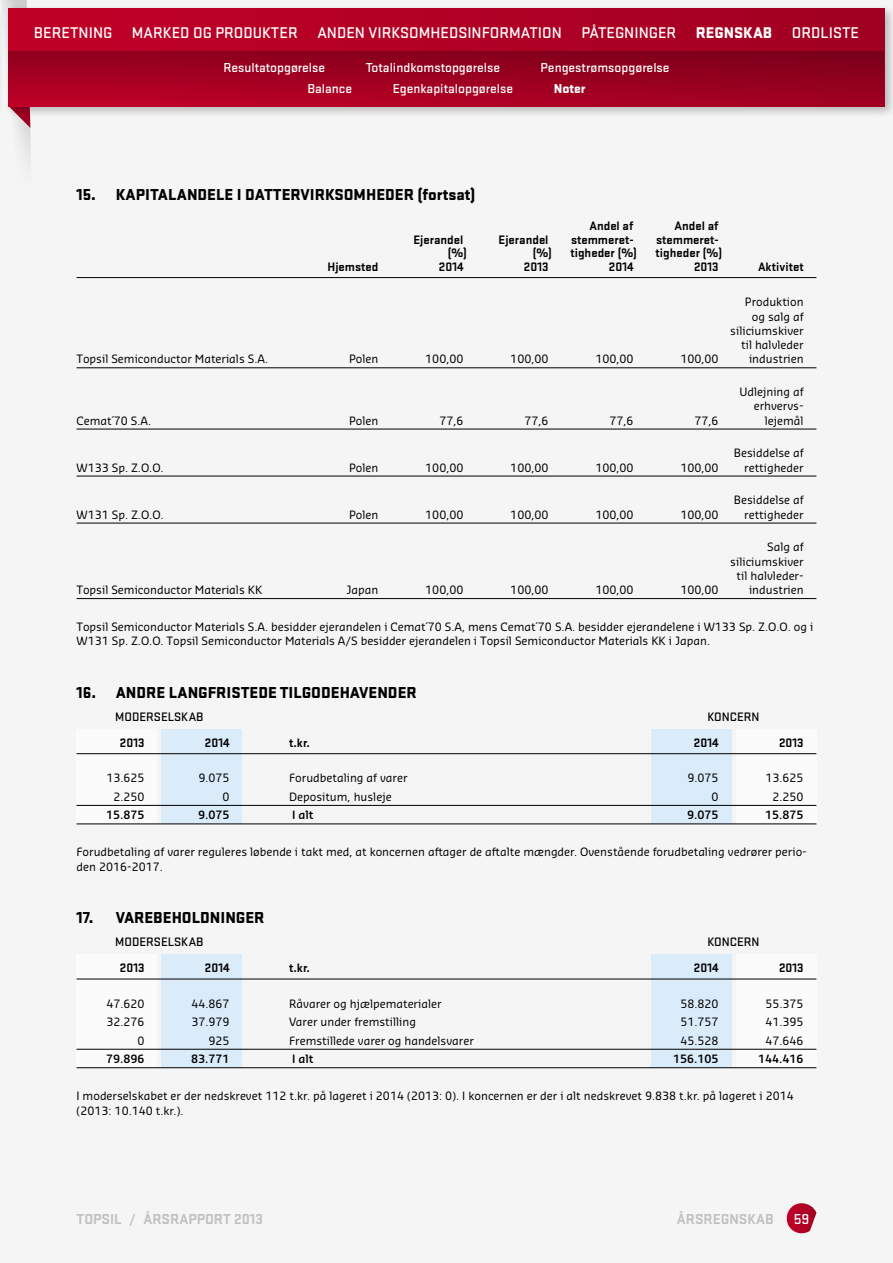
<style>
.page{position:relative;width:893px;height:1263px;background:#f5f5f5}
.page>*{position:absolute;margin:0;border:0;box-sizing:border-box;transform-origin:0 0}
.t1{font:900 16.5px "Stratum 2";color:#000}
.t2{font:500 16.2px "Stratum 2";color:#fff}
.t3{font:700 15px "Stratum 2";color:#c0c0c0}
.t4{font:500 15px "Stratum 2";color:#fff}
.t5{font:500 13.5px "Stratum 2";color:#fff}
.t6{font:900 13.5px "Stratum 2";color:#fff}
.t7{font:700 12.75px "Stratum 2";color:#000}
.t8{font:500 12.75px "Stratum 2";color:#000}
.t9{font:11.25px/14.2px "Sansa Soft Pro";color:#000;text-align:right}
.t10{font:600 11.25px "Sansa Soft Pro";color:#000}
.s1{font-weight:900}
</style>
<div class="page">
<div style="left:77px;top:729px;width:80px;height:95px;background:#fbfbfb"></div>
<div style="left:651px;top:729px;width:80px;height:95px;background:#daebfa"></div>
<div style="left:162px;top:729px;width:80px;height:95px;background:#daebfa"></div>
<div style="left:736px;top:729px;width:80px;height:95px;background:#fbfbfb"></div>
<div style="left:77px;top:955px;width:80px;height:113px;background:#fbfbfb"></div>
<div style="left:651px;top:955px;width:80px;height:113px;background:#daebfa"></div>
<div style="left:162px;top:955px;width:80px;height:113px;background:#daebfa"></div>
<div style="left:736px;top:955px;width:80px;height:113px;background:#fbfbfb"></div>
<hr style="left:77px;top:277px;width:739px;height:1px;background:#000">
<hr style="left:77px;top:367px;width:739px;height:1px;background:#000">
<hr style="left:77px;top:429px;width:739px;height:1px;background:#000">
<hr style="left:77px;top:476px;width:739px;height:1px;background:#000">
<hr style="left:77px;top:523px;width:739px;height:1px;background:#000">
<hr style="left:77px;top:598px;width:739px;height:1px;background:#000">
<hr style="left:77px;top:753px;width:739px;height:1px;background:#000">
<hr style="left:77px;top:805px;width:739px;height:1px;background:#000">
<hr style="left:77px;top:824px;width:739px;height:1px;background:#000">
<hr style="left:77px;top:979px;width:739px;height:1px;background:#000">
<hr style="left:77px;top:1049px;width:739px;height:1px;background:#000">
<hr style="left:77px;top:1067px;width:739px;height:1px;background:#000">
<svg style="left:787px;top:1203px;width:29px;height:30px"></svg>
<svg style="left:2px;top:0;width:29px;height:163px"></svg>
<hr style="left:0;top:5px;width:4px;height:114px;background:#f0f0f0">
<div style="left:5px;top:5px;width:888px;height:114px;background:#000;opacity:.25"></div>
<div style="left:9px;top:9px;width:875px;height:97px;background:linear-gradient(to right,#c10028,#a10022)"></div>
<div style="left:9px;top:51px;width:875px;height:51px;background:linear-gradient(to bottom,#85001b,#af0024)"></div>
<h2 class="t2" style="left:34px;top:22px;width:827px">BERETNING MARKED OG PRODUKTER ANDEN VIRKSOMHEDSINFORMATION PÅTEGNINGER <span class="s1">REGNSKAB</span> ORDLISTE</h2>
<p class="t5" style="left:223px;top:58px;width:115px">RESULTATOPGØRELSE T</p>
<p class="t5" style="left:372px;top:58px;width:142px">OTALINDKOMSTOPGØRELSE P</p>
<p class="t5" style="left:548px;top:58px;width:123px">ENGESTRØMSOPGØRELSE</p>
<p class="t5" style="left:307px;top:79px;width:58px">BALANCE E</p>
<p class="t5" style="left:400px;top:79px;width:115px">GENKAPITALOPGØRELSE</p>
<p class="t6" style="left:554px;top:79px;width:33px">NOTER</p>
<h1 class="t1" style="left:77px;top:182px;width:400px">15. KAPITALANDELE I DATTERVIRKSOMHEDER (FORTSAT)</h1>
<p class="t7" style="left:549px;top:217px;width:11px">A</p>
<p class="t7" style="left:597px;top:217px;width:62px">ndel af A</p>
<p class="t7" style="left:682px;top:217px;width:38px">ndel af</p>
<p class="t7" style="left:378px;top:231px;width:15px">E</p>
<p class="t7" style="left:420px;top:231px;width:65px">jerandel E</p>
<p class="t7" style="left:505px;top:231px;width:45px">jerandel</p>
<p class="t7" style="left:571px;top:231px;width:64px">stemmeret-</p>
<p class="t7" style="left:656px;top:231px;width:64px">stemmeret-</p>
<p class="t7" style="left:448px;top:244px;width:21px">(%)</p>
<p class="t7" style="left:533px;top:244px;width:21px">(%)</p>
<p class="t7" style="left:570px;top:244px;width:68px">tigheder (%)</p>
<p class="t7" style="left:655px;top:244px;width:68px">tigheder (%)</p>
<p class="t7" style="left:327px;top:258px;width:52px">Hjemsted</p>
<p class="t7" style="left:439px;top:258px;width:26px">2014</p>
<p class="t7" style="left:524px;top:258px;width:26px">2013</p>
<p class="t7" style="left:609px;top:258px;width:26px">2014</p>
<p class="t7" style="left:694px;top:258px;width:49px">2013 A</p>
<p class="t7" style="left:766px;top:258px;width:40px">ktivitet</p>
<p class="t9" style="left:730px;top:295px;width:75px">Produktion og salg af siliciumskiver til halvleder</p>
<p class="t9" style="left:77px;top:352px;width:193px">Topsil Semiconductor Materials S.A.</p>
<p class="t9" style="left:349px;top:352px;width:31px">Polen</p>
<p class="t9" style="left:425px;top:352px;width:40px">100,00</p>
<p class="t9" style="left:510px;top:352px;width:40px">100,00</p>
<p class="t9" style="left:595px;top:352px;width:40px">100,00</p>
<p class="t9" style="left:680px;top:352px;width:40px">100,00</p>
<p class="t9" style="left:749px;top:352px;width:56px">industrien</p>
<p class="t9" style="left:739px;top:384px;width:66px">Udlejning af erhvervs-</p>
<p class="t9" style="left:77px;top:413px;width:76px">Cemat´70 S.A.</p>
<p class="t9" style="left:349px;top:413px;width:31px">Polen</p>
<p class="t9" style="left:439px;top:413px;width:26px">77,6</p>
<p class="t9" style="left:524px;top:413px;width:26px">77,6</p>
<p class="t9" style="left:609px;top:413px;width:26px">77,6</p>
<p class="t9" style="left:694px;top:413px;width:26px">77,6</p>
<p class="t9" style="left:765px;top:413px;width:40px">lejemål</p>
<p class="t9" style="left:734px;top:446px;width:71px">Besiddelse af</p>
<p class="t9" style="left:77px;top:460px;width:89px">W133 Sp. Z.O.O.</p>
<p class="t9" style="left:349px;top:460px;width:31px">Polen</p>
<p class="t9" style="left:425px;top:460px;width:40px">100,00</p>
<p class="t9" style="left:510px;top:460px;width:40px">100,00</p>
<p class="t9" style="left:595px;top:460px;width:40px">100,00</p>
<p class="t9" style="left:680px;top:460px;width:40px">100,00</p>
<p class="t9" style="left:744px;top:460px;width:61px">rettigheder</p>
<p class="t9" style="left:734px;top:493px;width:71px">Besiddelse af</p>
<p class="t9" style="left:77px;top:507px;width:89px">W131 Sp. Z.O.O.</p>
<p class="t9" style="left:349px;top:507px;width:31px">Polen</p>
<p class="t9" style="left:425px;top:507px;width:40px">100,00</p>
<p class="t9" style="left:510px;top:507px;width:40px">100,00</p>
<p class="t9" style="left:595px;top:507px;width:40px">100,00</p>
<p class="t9" style="left:680px;top:507px;width:40px">100,00</p>
<p class="t9" style="left:744px;top:507px;width:61px">rettigheder</p>
<p class="t9" style="left:730px;top:540px;width:75px">Salg af siliciumskiver til halvleder-</p>
<p class="t9" style="left:77px;top:582px;width:187px">Topsil Semiconductor Materials KK</p>
<p class="t9" style="left:347px;top:582px;width:33px">Japan</p>
<p class="t9" style="left:425px;top:582px;width:40px">100,00</p>
<p class="t9" style="left:510px;top:582px;width:40px">100,00</p>
<p class="t9" style="left:595px;top:582px;width:40px">100,00</p>
<p class="t9" style="left:680px;top:582px;width:40px">100,00</p>
<p class="t9" style="left:749px;top:582px;width:56px">industrien</p>
<p class="t9" style="left:77px;top:619px;width:738px;text-align:left">Topsil Semiconductor Materials S.A. besidder ejerandelen i Cemat´70 S.A, mens Cemat´70 S.A. besidder ejerandelene i W133 Sp. Z.O.O. og i<br>W131 Sp. Z.O.O. Topsil Semiconductor Materials A/S besidder ejerandelen i Topsil Semiconductor Materials KK i Japan.</p>
<h1 class="t1" style="left:77px;top:680px;width:342px">16. ANDRE LANGFRISTEDE TILGODEHAVENDER</h1>
<p class="t8" style="left:115px;top:708px;width:105px">MODERSELSKABK</p>
<p class="t8" style="left:714px;top:708px;width:47px">ONCERN</p>
<p class="t7" style="left:120px;top:734px;width:26px">2013</p>
<p class="t7" style="left:205px;top:734px;width:26px">2014</p>
<p class="t7" style="left:289px;top:734px;width:22px">t.kr.</p>
<p class="t7" style="left:694px;top:734px;width:26px">2014</p>
<p class="t7" style="left:779px;top:734px;width:26px">2013</p>
<p class="t9" style="left:106px;top:771px;width:40px">13.625</p>
<p class="t9" style="left:198px;top:771px;width:33px">9.075</p>
<p class="t9" style="left:289px;top:771px;width:120px">Forudbetaling af varer</p>
<p class="t9" style="left:687px;top:771px;width:33px">9.075</p>
<p class="t9" style="left:765px;top:771px;width:40px">13.625</p>
<p class="t9" style="left:113px;top:789px;width:33px">2.250</p>
<p class="t9" style="left:223px;top:789px;width:9px">0</p>
<p class="t9" style="left:289px;top:789px;width:104px">Depositum, husleje</p>
<p class="t9" style="left:712px;top:789px;width:9px">0</p>
<p class="t9" style="left:772px;top:789px;width:33px">2.250</p>
<p class="t10" style="left:106px;top:808px;width:40px">15.875</p>
<p class="t10" style="left:198px;top:808px;width:33px">9.075</p>
<p class="t10" style="left:292px;top:808px;width:23px">I alt</p>
<p class="t10" style="left:687px;top:808px;width:33px">9.075</p>
<p class="t10" style="left:765px;top:808px;width:40px">15.875</p>
<p class="t9" style="left:77px;top:845px;width:732px;text-align:left">Forudbetaling af varer reguleres løbende i takt med, at koncernen aftager de aftalte mængder. Ovenstående forudbetaling vedrører perio&shy;den 2016-2017.</p>
<h1 class="t1" style="left:77px;top:906px;width:189px">17. VAREBEHOLDNINGER</h1>
<p class="t8" style="left:115px;top:933px;width:105px">MODERSELSKABK</p>
<p class="t8" style="left:714px;top:933px;width:47px">ONCERN</p>
<p class="t7" style="left:120px;top:959px;width:26px">2013</p>
<p class="t7" style="left:205px;top:959px;width:26px">2014</p>
<p class="t7" style="left:289px;top:959px;width:22px">t.kr.</p>
<p class="t7" style="left:694px;top:959px;width:26px">2014</p>
<p class="t7" style="left:779px;top:959px;width:26px">2013</p>
<p class="t9" style="left:106px;top:996px;width:40px">47.620</p>
<p class="t9" style="left:191px;top:996px;width:40px">44.867</p>
<p class="t9" style="left:289px;top:996px;width:154px">Råvarer og hjælpematerialer</p>
<p class="t9" style="left:680px;top:996px;width:40px">58.820</p>
<p class="t9" style="left:765px;top:996px;width:40px">55.375</p>
<p class="t9" style="left:106px;top:1014px;width:40px">32.276</p>
<p class="t9" style="left:191px;top:1014px;width:40px">37.979</p>
<p class="t9" style="left:289px;top:1014px;width:128px">Varer under fremstilling</p>
<p class="t9" style="left:680px;top:1014px;width:40px">51.757</p>
<p class="t9" style="left:765px;top:1014px;width:40px">41.395</p>
<p class="t9" style="left:138px;top:1033px;width:9px">0</p>
<p class="t9" style="left:208px;top:1033px;width:23px">925</p>
<p class="t9" style="left:289px;top:1033px;width:186px">Fremstillede varer og handelsvarer</p>
<p class="t9" style="left:680px;top:1033px;width:40px">45.528</p>
<p class="t9" style="left:765px;top:1033px;width:40px">47.646</p>
<p class="t10" style="left:106px;top:1052px;width:40px">79.896</p>
<p class="t10" style="left:191px;top:1052px;width:40px">83.771</p>
<p class="t10" style="left:292px;top:1052px;width:23px">I alt</p>
<p class="t10" style="left:673px;top:1052px;width:47px">156.105</p>
<p class="t10" style="left:758px;top:1052px;width:47px">144.416</p>
<p class="t9" style="left:76px;top:1088px;width:719px;text-align:left">I moderselskabet er der nedskrevet 112 t.kr. på lageret i 2014 (2013: 0). I koncernen er der i alt nedskrevet 9.838 t.kr. på lageret i 2014 (2013: 10.140 t.kr.).</p>
<h3 class="t3" style="left:77px;top:1208px;width:188px">Topsil / Årsrapport 2013</h3>
<h3 class="t3" style="left:677px;top:1208px;width:98px">Årsregnskab</h3>
<h3 class="t4" style="left:794px;top:1208px;width:17px">59</h3>
</div>
